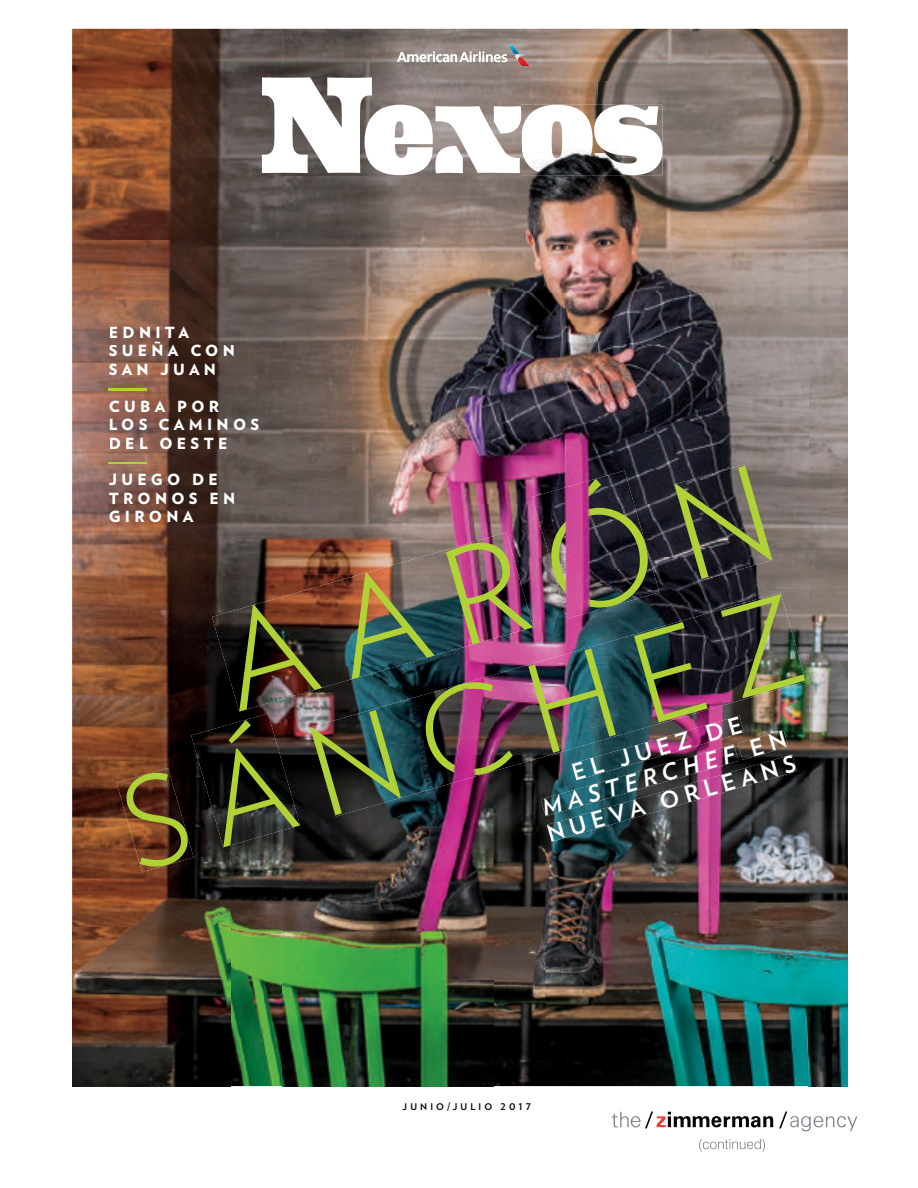
<style>
.page{position:relative;width:918px;height:1188px;background:#fff}
.page>*{position:absolute;margin:0;border:0;box-sizing:border-box;transform-origin:0 0}
.t1{font:700 22.95px/26.1px "Verlag";color:#fff;text-align:center}
.t2{font:900 15.3px/18.5px "Verlag";letter-spacing:.28em;color:#fff}
.t3{font:700 9.15px "Verlag";letter-spacing:.34em;color:#000}
.s1{font-style:italic}
</style>
<div class="page">
<svg style="left:612px;top:1112px;width:161px;height:16px"></svg>
<svg style="left:779px;top:1112px;width:78px;height:19px"></svg>
<svg style="left:699px;top:1139px;width:66px;height:13px"></svg>
<img style="left:72px;top:29px;width:210px;height:634px">
<img style="left:282px;top:29px;width:566px;height:52px">
<img style="left:388px;top:81px;width:420px;height:423px">
<img style="left:808px;top:81px;width:40px;height:1005px">
<img style="left:282px;top:175px;width:106px;height:382px">
<img style="left:387px;top:504px;width:288px;height:53px">
<img style="left:756px;top:504px;width:53px;height:582px">
<img style="left:282px;top:557px;width:37px;height:29px">
<img style="left:533px;top:557px;width:223px;height:91px">
<img style="left:388px;top:667px;width:32px;height:29px">
<img style="left:72px;top:663px;width:158px;height:423px">
<img style="left:230px;top:689px;width:158px;height:80px">
<img style="left:493px;top:772px;width:52px;height:314px">
<img style="left:651px;top:727px;width:105px;height:359px">
<img style="left:545px;top:816px;width:106px;height:270px">
<img style="left:283px;top:769px;width:210px;height:317px">
<img style="left:230px;top:847px;width:53px;height:239px">
<img style="left:262px;top:77px;width:171px;height:98px">
<img style="left:435px;top:106px;width:86px;height:67px">
<img style="left:521px;top:105px;width:141px;height:70px">
<svg style="left:397px;top:46px;width:134px;height:20px;background:#ab9f9c"></svg>
<img style="left:110px;top:327px;width:79px;height:11px">
<img style="left:109px;top:345px;width:37px;height:12px">
<img style="left:153px;top:342px;width:9px;height:15px">
<img style="left:168px;top:345px;width:67px;height:12px">
<img style="left:109px;top:363px;width:119px;height:12px">
<img style="left:109px;top:389px;width:37px;height:1px">
<img style="left:110px;top:400px;width:109px;height:12px">
<img style="left:110px;top:419px;width:149px;height:11px">
<img style="left:110px;top:437px;width:116px;height:12px">
<img style="left:109px;top:462px;width:37px;height:2px">
<img style="left:109px;top:474px;width:109px;height:12px">
<img style="left:109px;top:492px;width:126px;height:12px">
<img style="left:110px;top:511px;width:84px;height:11px">
<img style="left:319px;top:533px;width:213px;height:133px">
<img style="left:212px;top:586px;width:108px;height:126px">
<img style="left:361px;top:667px;width:36px;height:22px">
<img style="left:353px;top:543px;width:180px;height:124px">
<img style="left:239px;top:605px;width:81px;height:107px">
<img style="left:319px;top:666px;width:42px;height:23px">
<img style="left:532px;top:471px;width:127px;height:148px">
<img style="left:546px;top:479px;width:108px;height:134px">
<img style="left:675px;top:464px;width:97px;height:116px">
<img style="left:675px;top:466px;width:97px;height:113px">
<img style="left:117px;top:768px;width:77px;height:104px">
<img style="left:124px;top:773px;width:67px;height:95px">
<img style="left:191px;top:713px;width:109px;height:134px">
<img style="left:223px;top:720px;width:77px;height:127px">
<img style="left:310px;top:696px;width:111px;height:120px">
<img style="left:420px;top:772px;width:73px;height:20px">
<img style="left:585px;top:594px;width:220px;height:133px">
<img style="left:420px;top:650px;width:166px;height:122px">
<img style="left:310px;top:710px;width:91px;height:105px">
<img style="left:452px;top:771px;width:39px;height:6px">
<img style="left:572px;top:716px;width:172px;height:28px">
<img style="left:541px;top:744px;width:197px;height:72px">
<img style="left:738px;top:730px;width:50px;height:25px">
<img style="left:547px;top:755px;width:250px;height:87px">
<p class="t2" style="left:109px;top:323px;width:128px">EDNITA<br>SUEÑA CON<br>SAN JUAN</p>
<p class="t2" style="left:109px;top:396px;width:152px">CUBA POR<br>LOS CAMINOS<br>DEL OESTE</p>
<p class="t2" style="left:109px;top:470px;width:128px">JUEGO DE<br>TRONOS EN<br>GIRONA</p>
<h1 class="t1" style="left:529px;top:770px;width:259px;rotate:-16deg">EL JUEZ DE<br><span class="s1">MASTERCHEF</span> EN<br>NUEVA ORLEANS</h1>
<p class="t3" style="left:403px;top:1100px;width:130px">JUNIO/JULIO 2017</p>
</div>
